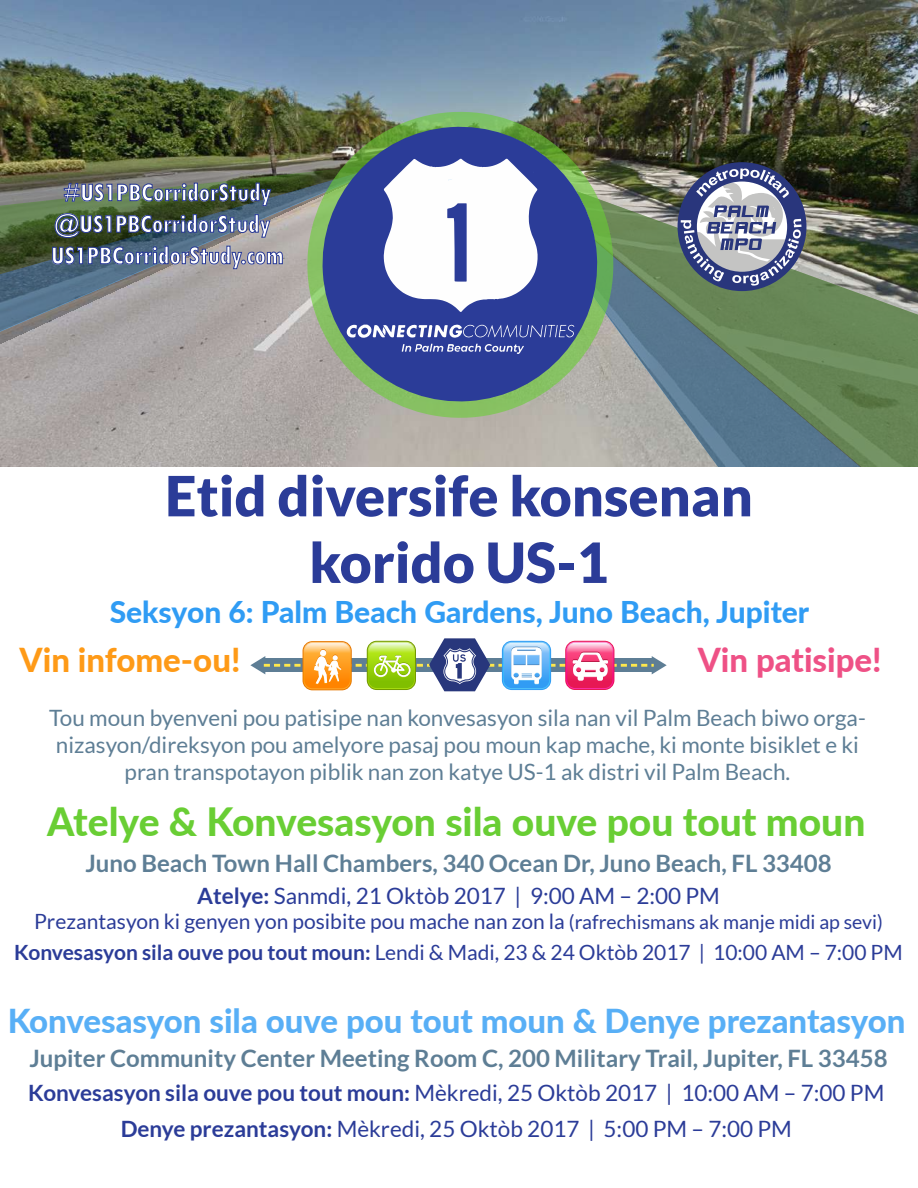
<style>
.page{position:relative;width:918px;height:1188px;background:#fff}
.page>*{position:absolute;margin:0;border:0;box-sizing:border-box;transform-origin:0 0}
.t1{font:900 55.5px/66.6px "Lato";color:#2b3c98;text-align:center}
.t2{font:800 39px "Lato";color:#69ce34}
.t3{font:800 33px "Lato";color:#309cf4}
.t4{font:800 33px "Lato";color:#fe9a17}
.t5{font:800 33px "Lato";color:rgb(232 6 82/.7)}
.t6{font:800 30px "Lato";color:#309cf4}
.t7{font:700 condensed 27px "Tw Cen";color:#fff}
.t8{font:700 24px "Lato";color:#5e7e95}
.t9{font:22.5px/27px "Lato";color:#5e7e95;text-align:center}
.t10{font:22.5px "Lato";color:#2b3c98}
.t11{font:21px "Lato";color:#2b3c98}
.s1{font-size:25.5px}
.s2{font-weight:700}
.s3{font-size:19.5px}
</style>
<div class="page">
<img style="left:0;top:0;width:918px;height:467px">
<svg style="left:482px;top:143px;width:436px;height:324px;background:#6a7c6a"></svg>
<svg style="left:0;top:156px;width:376px;height:311px;background:#979691"></svg>
<svg style="left:250px;top:638px;width:417px;height:54px"></svg>
<img style="left:307px;top:112px;width:306px;height:306px">
<svg style="left:318px;top:122px;width:284px;height:284px;background:#4e6581"></svg>
<svg style="left:384px;top:159px;width:154px;height:153px"></svg>
<svg style="left:346px;top:324px;width:229px;height:30px;background:#5664aa"></svg>
<svg style="left:55px;top:213px;width:215px;height:25px;background:#3f525d"></svg>
<svg style="left:64px;top:183px;width:207px;height:23px;background:#4e615d"></svg>
<svg style="left:52px;top:246px;width:231px;height:23px;background:#65728d"></svg>
<svg style="left:678px;top:162px;width:128px;height:129px;background:#7a8297"></svg>
<p class="t7" style="left:63px;top:176px;width:210px"><span class="s1">#</span>US1PBCorridorStudy</p>
<p class="t7" style="left:54px;top:207px;width:217px"><span class="s1">@</span>US1PBCorridorStudy</p>
<p class="t7" style="left:51px;top:239px;width:234px">US1PBCorridorStudy.com</p>
<h1 class="t1" style="left:165px;top:462px;width:589px">Etid diversife konsenan korido US-1</h1>
<h3 class="t6" style="left:110px;top:590px;width:701px">Seksyon 6: Palm Beach Gardens, Juno Beach, Jupiter</h3>
<h3 class="t4" style="left:20px;top:636px;width:222px">Vin infome-ou!</h3>
<h3 class="t5" style="left:698px;top:636px;width:185px">Vin patisipe!</h3>
<p class="t9" style="left:49px;top:704px;width:818px">Tou moun byenveni pou patisipe nan konvesasyon sila nan vil Palm Beach biwo orga&shy;nizasyon/direksyon pou amelyore pasaj pou moun kap mache, ki monte bisiklet e ki pran transpotayon piblik nan zon katye US-1 ak distri vil Palm Beach.</p>
<h2 class="t2" style="left:47px;top:793px;width:820px">Atelye &amp; Konvesasyon sila ouve pou tout moun</h2>
<p class="t8" style="left:85px;top:849px;width:748px">Juno Beach Town Hall Chambers, 340 Ocean Dr, Juno Beach, FL 33408</p>
<p class="t10" style="left:197px;top:883px;width:524px"><span class="s2">Atelye:</span> Sanmdi, 21 Oktòb 2017 | 9:00 AM – 2:00 PM</p>
<p class="t11" style="left:34px;top:910px;width:850px">Prezantasyon ki genyen yon posibite pou mache nan zon la <span class="s3">(rafrechismans ak manje midi ap sevi)</span></p>
<p class="t11" style="left:14px;top:941px;width:890px"><span class="s2">Konvesasyon sila ouve pou tout moun:</span> Lendi &amp; Madi, 23 &amp; 24 Oktòb 2017 | 10:00 AM – 7:00 PM</p>
<h3 class="t3" style="left:7px;top:996px;width:900px">Konvesasyon sila ouve pou tout moun &amp; Denye prezantasyon</h3>
<p class="t8" style="left:29px;top:1045px;width:860px">Jupiter Community Center Meeting Room C, 200 Military Trail, Jupiter, FL 33458</p>
<p class="t10" style="left:28px;top:1081px;width:858px"><span class="s2">Konvesasyon sila ouve pou tout moun:</span> Mèkredi, 25 Oktòb 2017 | 10:00 AM – 7:00 PM</p>
<p class="t10" style="left:121px;top:1116px;width:673px"><span class="s2">Denye prezantasyon:</span> Mèkredi, 25 Oktòb 2017 | 5:00 PM – 7:00 PM</p>
</div>
